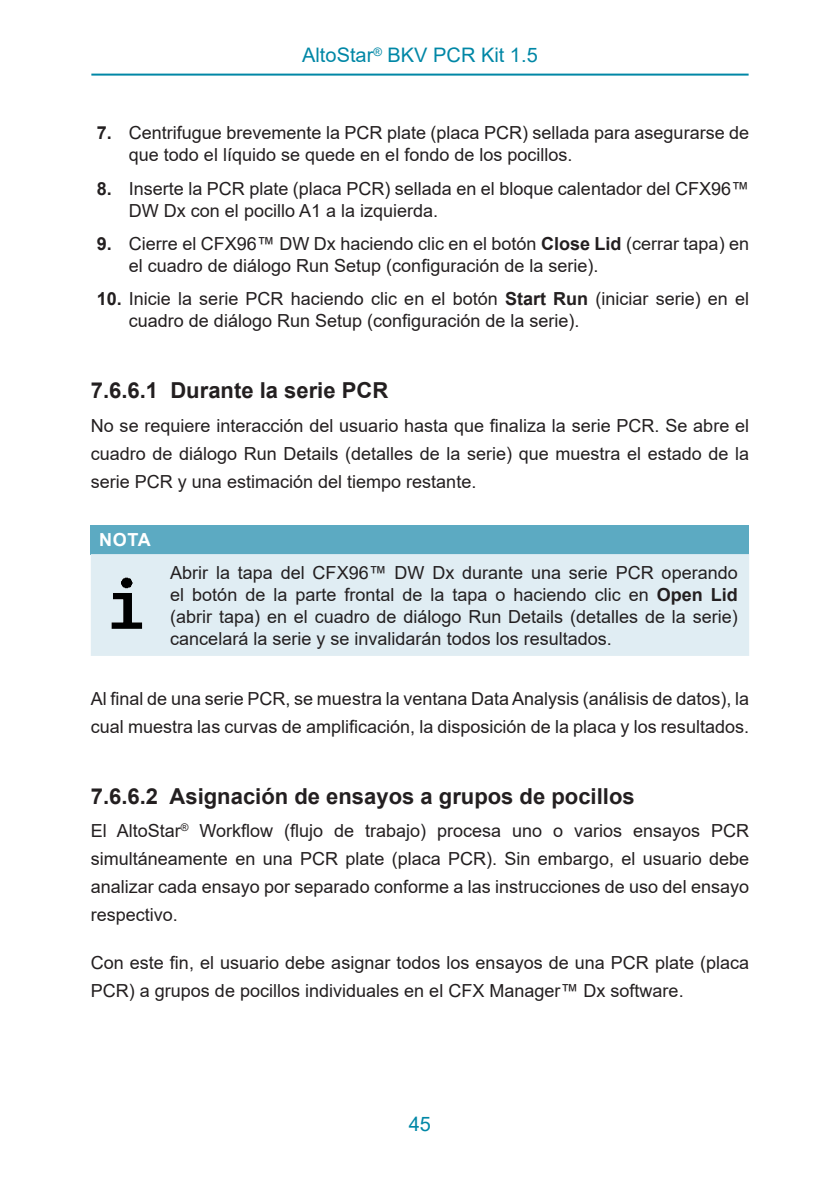
<style>
.page{position:relative;width:840px;height:1191px;background:#fff}
.page>*{position:absolute;margin:0;border:0;box-sizing:border-box;transform-origin:0 0}
.Level_4{font:700 22px "Arial";color:#231f20}
.Seitenkopf{font:20px "Arial";color:#0087a6}
.Note_para{font:18px/22px "Arial";color:#231f20}
.Mengentext{font:18px/28px "Arial";color:#231f20;text-align:justify}
.Note_Titel{font:700 18px "Arial";color:#fff}
.s1{font-weight:700}
</style>
<div class="page">
<hr style="left:91px;top:74px;width:657px;height:2px;background:#0087a6">
<div style="left:91px;top:525px;width:657px;height:29px;background:#5caac2"></div>
<div style="left:91px;top:554px;width:657px;height:102px;background:#e0edf3"></div>
<img style="left:94px;top:574px;width:62px;height:62px">
<p class="Seitenkopf" style="left:302px;top:41px;width:237px">AltoStar<sup>®</sup> BKV PCR Kit 1.5</p>
<p class="Note_para" style="left:129px;top:122px;width:621px;text-indent:-32px"><span class="s1">7.</span> Centrifugue brevemente la PCR plate (placa PCR) sellada para asegurarse de que todo el líquido se quede en el fondo de los pocillos.</p>
<p class="Note_para" style="left:129px;top:177px;width:621px;text-indent:-32px"><span class="s1">8.</span> Inserte la PCR plate (placa PCR) sellada en el bloque calentador del CFX96™<br>DW Dx con el pocillo A1 a la izquierda.</p>
<p class="Note_para" style="left:129px;top:232px;width:621px;text-indent:-32px"><span class="s1">9.</span> Cierre el CFX96™ DW Dx haciendo clic en el botón <span class="s1">Close Lid</span> (cerrar tapa) en el cuadro de diálogo Run Setup (configuración de la serie).</p>
<p class="Note_para" style="left:129px;top:288px;width:621px;text-indent:-32px"><span class="s1">10.</span> Inicie la serie PCR haciendo clic en el botón <span class="s1">Start Run</span> (iniciar serie) en el cuadro de diálogo Run Setup (configuración de la serie).</p>
<p class="Level_4" style="left:91px;top:375px;width:299px">7.6.6.1 Durante la serie PCR</p>
<p class="Mengentext" style="left:91px;top:411px;width:659px">No se requiere interacción del usuario hasta que finaliza la serie PCR. Se abre el cuadro de diálogo Run Details (detalles de la serie) que muestra el estado de la serie PCR y una estimación del tiempo restante.</p>
<p class="Note_Titel" style="left:99px;top:527px;width:53px">NOTA</p>
<p class="Note_para" style="left:170px;top:561px;width:568px;text-align:justify">Abrir la tapa del CFX96™ DW Dx durante una serie PCR operando el botón de la parte frontal de la tapa o haciendo clic en <span class="s1">Open Lid </span>(abrir tapa) en el cuadro de diálogo Run Details (detalles de la serie) cancelará la serie y se invalidarán todos los resultados.</p>
<p class="Mengentext" style="left:91px;top:684px;width:659px">Al final de una serie PCR, se muestra la ventana DataAnalysis (análisis de datos), la cual muestra las curvas de amplificación, la disposición de la placa y los resultados.</p>
<p class="Level_4" style="left:91px;top:780px;width:545px">7.6.6.2 Asignación de ensayos a grupos de pocillos</p>
<p class="Mengentext" style="left:91px;top:817px;width:659px">El AltoStar<sup>®</sup> Workflow (flujo de trabajo) procesa uno o varios ensayos PCR simultáneamente en una PCR plate (placa PCR). Sin embargo, el usuario debe analizar cada ensayo por separado conforme a las instrucciones de uso del ensayo respectivo.</p>
<p class="Mengentext" style="left:91px;top:948px;width:659px">Con este fin, el usuario debe asignar todos los ensayos de una PCR plate (placa<br>PCR) a grupos de pocillos individuales en el CFX Manager™ Dx software.</p>
<p class="Seitenkopf" style="left:408px;top:1110px;width:24px">45</p>
</div>
